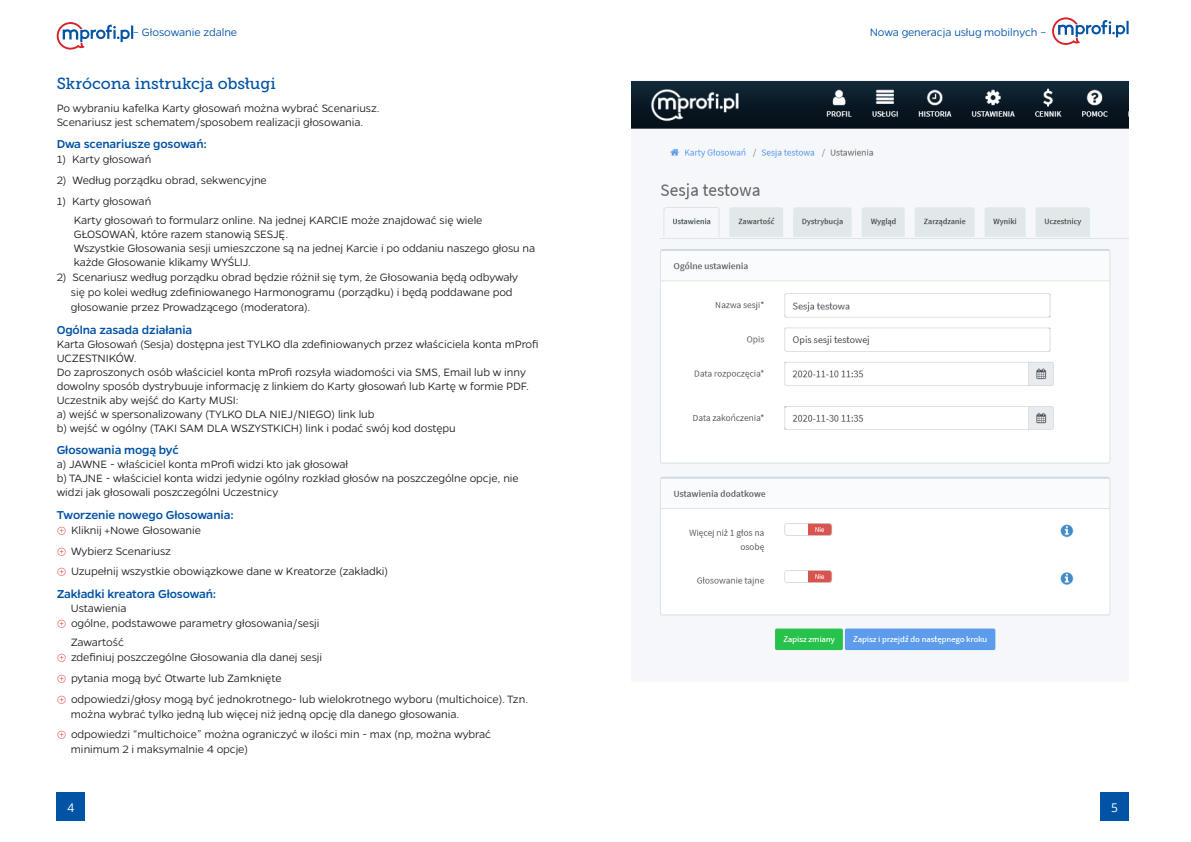
<style>
.page{position:relative;width:1191px;height:842px;background:#fff}
.page>*{position:absolute;margin:0;border:0;box-sizing:border-box;transform-origin:0 0}
.t1{font:16px "Museo Slab 500";color:#0353a5}
.t2{font:500 13px "Gentona";letter-spacing:-.01em;color:#0353a5}
.t3{font:300 12px/14px "Gentona";letter-spacing:-.01em;color:#231f20}
.t4{font:300 12px "Gentona";letter-spacing:-.01em;color:#0053a5}
.t5{font:12px "Open Sans";color:#fff}
.s1{font-family:"Panton Icons D";font-weight:700;font-size:9px;color:#e42b29}
</style>
<div class="page">
<svg style="left:1052px;top:17px;width:76px;height:28px"></svg>
<div style="left:1100px;top:793px;width:28px;height:28px;background:#0053a5"></div>
<svg style="left:57px;top:22px;width:76px;height:28px"></svg>
<div style="left:57px;top:793px;width:28px;height:28px;background:#0053a5"></div>
<img style="left:631px;top:81px;width:497px;height:570px">
<p class="t4" style="left:133px;top:26px;width:105px">– Głosowanie zdalne</p>
<h1 class="t1" style="left:57px;top:75px;width:221px">Skrócona instrukcja obsługi</h1>
<p class="t3" style="left:57px;top:101px;width:324px">Po wybraniu kafelka Karty głosowań można wybrać Scenariusz.<br>Scenariusz jest schematem/sposobem realizacji głosowania.</p>
<p class="t2" style="left:57px;top:137px;width:152px">Dwa scenariusze gosowań:</p>
<p class="t3" style="left:57px;top:152px;width:96px">1) Karty głosowań</p>
<p class="t3" style="left:57px;top:173px;width:212px">2) Według porządku obrad, sekwencyjne</p>
<p class="t3" style="left:74px;top:191px;width:410px;line-height:19.7px;text-indent:-17px">1) Karty głosowań<br>Karty głosowań to formularz online. Na jednej KARCIE może znajdować się wiele</p>
<p class="t3" style="left:74px;top:227px;width:463px">GŁOSOWAŃ, które razem stanowią SESJĘ.<br>Wszystkie Głosowania sesji umieszczone są na jednej Karcie i po oddaniu naszego głosu na każde Głosowanie klikamy WYŚLIJ.</p>
<p class="t3" style="left:71px;top:270px;width:449px;line-height:15px;text-indent:-14px">2) Scenariusz według porządku obrad będzie różnił się tym, że Głosowania będą odbywały się po kolei według zdefiniowanego Harmonogramu (porządku) i będą poddawane pod głosowanie przez Prowadzącego (moderatora).</p>
<p class="t2" style="left:57px;top:322px;width:137px">Ogólna zasada działania</p>
<p class="t3" style="left:57px;top:337px;width:483px">Karta Głosowań (Sesja) dostępna jest TYLKO dla zdefiniowanych przez właściciela konta mProfi UCZESTNIKÓW.<br>Do zaproszonych osób właściciel konta mProfi rozsyła wiadomości via SMS, Email lub w inny dowolny sposób dystrybuuje informację z linkiem do Karty głosowań lub Kartę w formie PDF.<br>Uczestnik aby wejść do Karty MUSI:<br>a) wejść w spersonalizowany (TYLKO DLA NIEJ/NIEGO) link lub<br>b) wejść w ogólny (TAKI SAM DLA WSZYSTKICH) link i podać swój kod dostępu</p>
<p class="t2" style="left:57px;top:443px;width:124px">Głosowania mogą być</p>
<p class="t3" style="left:57px;top:457px;width:463px">a) JAWNE - właściciel konta mProfi widzi kto jak głosował<br>b) TAJNE - właściciel konta widzi jedynie ogólny rozkład głosów na poszczególne opcje, nie widzi jak głosowali poszczególni Uczestnicy</p>
<p class="t2" style="left:57px;top:507px;width:179px">Tworzenie nowego Głosowania:</p>
<p class="t3" style="left:57px;top:520px;width:333px;line-height:20.7px"><span class="s1">G</span> Kliknij +Nowe Głosowanie<br><span class="s1">G</span> Wybierz Scenariusz<br><span class="s1">G</span> Uzupełnij wszystkie obowiązkowe dane w Kreatorze (zakładki)</p>
<p class="t2" style="left:57px;top:586px;width:161px">Zakładki kreatora Głosowań:</p>
<p class="t3" style="left:57px;top:600px;width:264px;line-height:15px;text-indent:14px">Ustawienia<br><span class="s1">G</span> ogólne, podstawowe parametry głosowania/sesji</p>
<p class="t3" style="left:57px;top:635px;width:267px;line-height:15px;text-indent:14px">Zawartość<br><span class="s1">G</span> zdefiniuj poszczególne Głosowania dla danej sesji</p>
<p class="t3" style="left:57px;top:668px;width:473px;line-height:20.7px"><span class="s1">G</span> pytania mogą być Otwarte lub Zamknięte<br><span class="s1">G</span> odpowiedzi/głosy mogą być jednokrotnego- lub wielokrotnego wyboru (multichoice). Tzn.</p>
<p class="t3" style="left:57px;top:703px;width:436px;line-height:20.7px;text-indent:14px">można wybrać tylko jedną lub więcej niż jedną opcję dla danego głosowania.<br><span class="s1">G</span> odpowiedzi “multichoice” można ograniczyć w ilości min - max (np, można wybrać</p>
<p class="t3" style="left:71px;top:742px;width:179px">minimum 2 i maksymalnie 4 opcje)</p>
<p class="t5" style="left:67px;top:799px;width:8px">4</p>
<p class="t4" style="left:869px;top:26px;width:178px">Nowa generacja usług mobilnych –</p>
<p class="t5" style="left:1111px;top:799px;width:8px">5</p>
</div>
